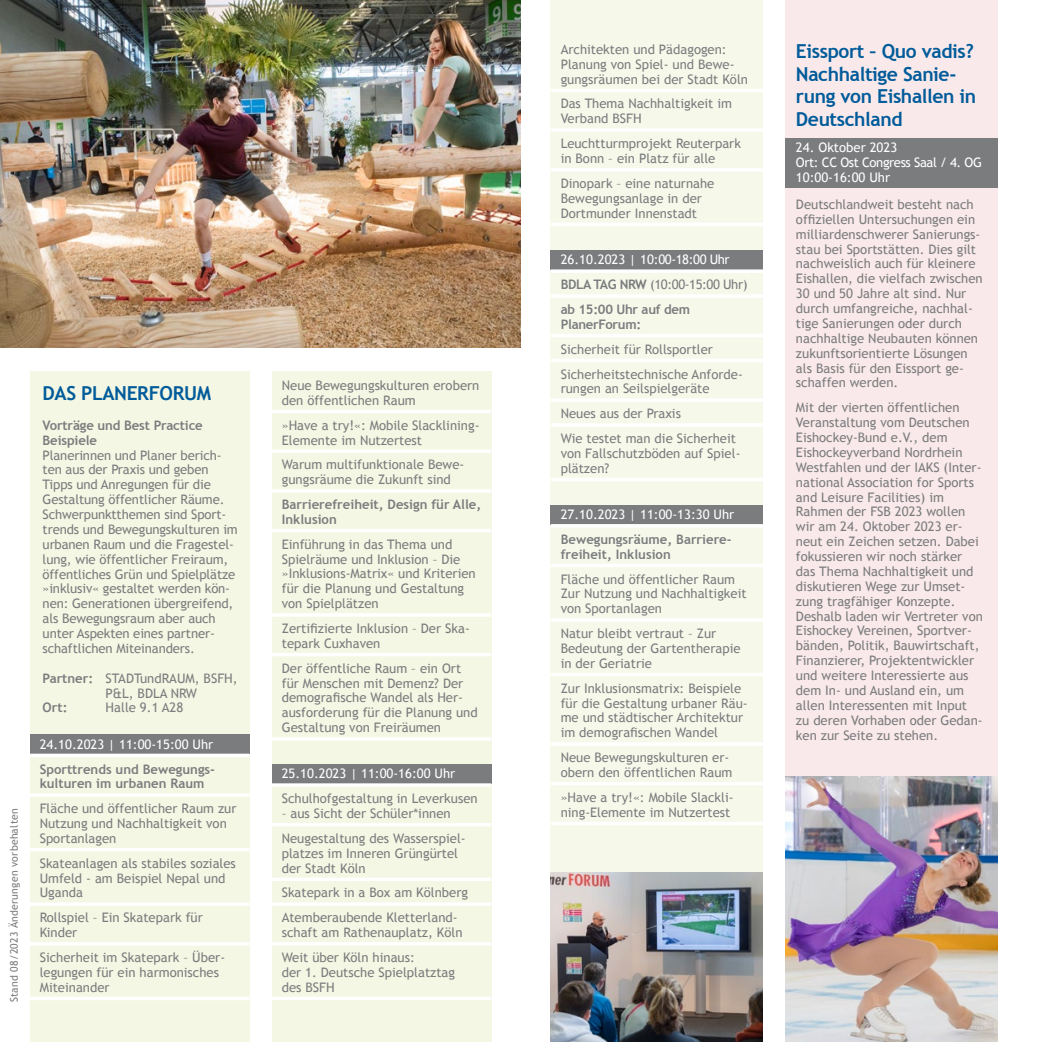
<style>
.page{position:relative;width:1042px;height:1042px;background:#fff}
.page>*{position:absolute;margin:0;border:0;box-sizing:border-box;transform-origin:0 0}
.t1{font:700 19.25px/22.8px "Trebuchet MS";letter-spacing:-.02em;color:#005b9a}
.t2{font:13.12px/14.9px "Trebuchet MS";color:#7b7c7e}
.t3{font:700 13.12px/14.9px "Trebuchet MS";color:#7b7c7e}
.t4{font:13.12px/14.9px "Trebuchet MS";color:#fff}
.t5{font:700 13.12px/24.8px "Trebuchet MS";letter-spacing:-.02em;color:#7b7c7e}
.t6{font:10.5px "Trebuchet MS";letter-spacing:.02em;color:#7b7c7e}
.s1{font-weight:700}
.s2{font-weight:400;color:#fff}
.s3{font-weight:400}
</style>
<div class="page">
<img style="left:0;top:0;width:521px;height:347px">
<div style="left:30px;top:371px;width:219px;height:671px;background:#f4f7e3"></div>
<div style="left:785px;top:0;width:212px;height:785px;background:#f9e9ea"></div>
<div style="left:551px;top:0;width:212px;height:1042px;background:#f6f9ea"></div>
<div style="left:272px;top:371px;width:219px;height:671px;background:#f4f7e3"></div>
<div style="left:785px;top:139px;width:212px;height:49px;background:#7b7c7e"></div>
<hr style="left:272px;top:410px;width:219px;height:3px;background:#fff">
<svg style="left:272px;top:449px;width:219px;height:4px"></svg>
<hr style="left:272px;top:489px;width:219px;height:4px;background:#fff">
<hr style="left:272px;top:529px;width:219px;height:3px;background:#fff">
<hr style="left:272px;top:613px;width:219px;height:4px;background:#fff">
<hr style="left:272px;top:653px;width:219px;height:3px;background:#fff">
<hr style="left:272px;top:737px;width:219px;height:3px;background:#fff">
<div style="left:30px;top:734px;width:219px;height:20px;background:#7b7c7e"></div>
<svg style="left:30px;top:753px;width:219px;height:4px"></svg>
<hr style="left:30px;top:793px;width:219px;height:4px;background:#fff">
<hr style="left:30px;top:848px;width:219px;height:3px;background:#fff">
<svg style="left:30px;top:902px;width:219px;height:4px"></svg>
<hr style="left:30px;top:942px;width:219px;height:3px;background:#fff">
<svg style="left:30px;top:997px;width:219px;height:3px"></svg>
<div style="left:551px;top:250px;width:212px;height:20px;background:#7b7c7e"></div>
<svg style="left:551px;top:269px;width:212px;height:4px"></svg>
<hr style="left:551px;top:294px;width:212px;height:4px;background:#fff">
<hr style="left:551px;top:334px;width:212px;height:3px;background:#fff">
<hr style="left:551px;top:359px;width:212px;height:3px;background:#fff">
<hr style="left:551px;top:398px;width:212px;height:4px;background:#fff">
<hr style="left:551px;top:423px;width:212px;height:4px;background:#fff">
<hr style="left:551px;top:478px;width:212px;height:3px;background:#fff">
<div style="left:551px;top:505px;width:212px;height:19px;background:#7b7c7e"></div>
<hr style="left:551px;top:524px;width:212px;height:3px;background:#fff">
<hr style="left:551px;top:564px;width:212px;height:3px;background:#fff">
<hr style="left:551px;top:618px;width:212px;height:4px;background:#fff">
<hr style="left:551px;top:673px;width:212px;height:3px;background:#fff">
<hr style="left:551px;top:742px;width:212px;height:4px;background:#fff">
<hr style="left:551px;top:782px;width:212px;height:3px;background:#fff">
<svg style="left:551px;top:822px;width:212px;height:3px"></svg>
<div style="left:272px;top:764px;width:219px;height:19px;background:#7b7c7e"></div>
<svg style="left:272px;top:783px;width:219px;height:4px"></svg>
<hr style="left:272px;top:823px;width:219px;height:3px;background:#fff">
<svg style="left:272px;top:877px;width:219px;height:4px"></svg>
<hr style="left:272px;top:902px;width:219px;height:4px;background:#fff">
<hr style="left:272px;top:942px;width:219px;height:3px;background:#fff">
<svg style="left:272px;top:997px;width:219px;height:3px"></svg>
<hr style="left:551px;top:89px;width:212px;height:3px;background:#fff">
<hr style="left:551px;top:128px;width:212px;height:4px;background:#fff">
<hr style="left:551px;top:168px;width:212px;height:3px;background:#fff">
<hr style="left:551px;top:223px;width:212px;height:3px;background:#fff">
<img style="left:551px;top:872px;width:212px;height:170px">
<img style="left:785px;top:776px;width:212px;height:266px">
<p class="t6" style="left:8px;top:1002px;width:195px;rotate:-90deg">Stand 08/2023 Änderungen vorbehalten</p>
<h1 class="t1" style="left:43px;top:382px;width:170px">DAS PLANERFORUM</h1>
<p class="t3" style="left:43px;top:418px;width:162px">Vorträge und Best Practice<br>Beispiele</p>
<p class="t2" style="left:43px;top:448px;width:197px">Planerinnen und Planer berich&shy;ten aus der Praxis und geben<br>Tipps und Anregungen für die<br>Gestaltung öffentlicher Räume.<br>Schwerpunktthemen sind Sport&shy;trends und Bewegungskulturen im urbanen Raum und die Fragestel&shy;lung, wie öffentlicher Freiraum, öffentliches Grün und Spielplätze »inklusiv« gestaltet werden kön&shy;nen: Generationen übergreifend, als Bewegungsraum aber auch unter Aspekten eines partner&shy;schaftlichen Miteinanders.</p>
<p class="t2" style="left:106px;top:671px;width:134px;text-indent:-63px"><span class="s1">Partner:</span> STADTundRAUM, BSFH,<br>P&amp;L, BDLA NRW</p>
<p class="t3" style="left:43px;top:700px;width:26px">Ort:</p>
<p class="t2" style="left:106px;top:700px;width:79px">Halle 9.1 A28</p>
<p class="t4" style="left:40px;top:737px;width:175px">24.10.2023 | 11:00-15:00 Uhr</p>
<p class="t3" style="left:40px;top:761px;width:177px">Sporttrends und Bewegungs&shy;kulturen im urbanen Raum</p>
<p class="t2" style="left:40px;top:801px;width:198px">Fläche und öffentlicher Raum zur<br>Nutzung und Nachhaltigkeit von<br>Sportanlagen</p>
<p class="t2" style="left:40px;top:856px;width:198px">Skateanlagen als stabiles soziales<br>Umfeld - am Beispiel Nepal und<br>Uganda</p>
<p class="t2" style="left:40px;top:910px;width:165px">Rollspiel – Ein Skatepark für<br>Kinder</p>
<p class="t2" style="left:40px;top:950px;width:187px">Sicherheit im Skatepark – Über&shy;legungen für ein harmonisches<br>Miteinander</p>
<p class="t2" style="left:282px;top:378px;width:199px">Neue Bewegungskulturen erobern den öffentlichen Raum</p>
<p class="t2" style="left:282px;top:418px;width:199px">»Have a try!«: Mobile Slacklining-<br>Elemente im Nutzertest</p>
<p class="t2" style="left:282px;top:457px;width:184px">Warum multifunktionale Bewe&shy;gungsräume die Zukunft sind</p>
<p class="t3" style="left:282px;top:497px;width:201px">Barrierefreiheit, Design für Alle,<br>Inklusion</p>
<p class="t2" style="left:282px;top:537px;width:195px">Einführung in das Thema und<br>Spielräume und Inklusion – Die »Inklusions-Matrix« und Kriterien für die Planung und Gestaltung von Spielplätzen</p>
<p class="t2" style="left:282px;top:621px;width:189px">Zertifizierte Inklusion – Der Ska&shy;tepark Cuxhaven</p>
<p class="t2" style="left:282px;top:661px;width:197px">Der öffentliche Raum – ein Ort für Menschen mit Demenz? Der demografische Wandel als Her&shy;ausforderung für die Planung und<br>Gestaltung von Freiräumen</p>
<p class="t4" style="left:282px;top:766px;width:175px">25.10.2023 | 11:00-16:00 Uhr</p>
<p class="t2" style="left:282px;top:791px;width:197px">Schulhofgestaltung in Leverkusen</p>
<p class="t2" style="left:282px;top:801px;width:186px;line-height:24.8px">– aus Sicht der Schüler*innen<br>Neugestaltung des Wasserspiel-</p>
<p class="t2" style="left:282px;top:846px;width:178px">platzes im Inneren Grüngürtel der Stadt Köln</p>
<p class="t2" style="left:282px;top:880px;width:188px;line-height:24.8px">Skatepark in a Box am Kölnberg<br>Atemberaubende Kletterland-</p>
<p class="t2" style="left:282px;top:920px;width:182px;line-height:24.8px">schaft am Rathenauplatz, Köln<br>Weit über Köln hinaus:</p>
<p class="t2" style="left:282px;top:965px;width:175px">der 1. Deutsche Spielplatztag des BSFH</p>
<p class="t2" style="left:561px;top:42px;width:189px">Architekten und Pädagogen:<br>Planung von Spiel- und Bewe&shy;gungsräumen bei der Stadt Köln</p>
<p class="t2" style="left:561px;top:97px;width:173px">Das Thema Nachhaltigkeit im<br>Verband BSFH</p>
<p class="t2" style="left:561px;top:136px;width:182px">Leuchtturmprojekt Reuterpark in Bonn – ein Platz für alle</p>
<p class="t2" style="left:561px;top:176px;width:155px">Dinopark – eine naturnahe<br>Bewegungsanlage in der<br>Dortmunder Innenstadt</p>
<p class="t5" style="left:561px;top:247px;width:188px"><span class="s2">26.10.2023 | 10:00-18:00 Uhr<br></span>BDLA TAG NRW <span class="s3">(10:00-15:00 Uhr) </span>ab 15:00 Uhr auf dem</p>
<p class="t5" style="left:561px;top:312px;width:82px">PlanerForum:</p>
<p class="t2" style="left:561px;top:337px;width:184px;line-height:24.8px">Sicherheit für Rollsportler<br>Sicherheitstechnische Anforde-</p>
<p class="t2" style="left:561px;top:376px;width:177px;line-height:24.8px">rungen an Seilspielgeräte<br>Neues aus der Praxis<br>Wie testet man die Sicherheit</p>
<p class="t2" style="left:561px;top:446px;width:181px">von Fallschutzböden auf Spiel&shy;plätzen?</p>
<p class="t4" style="left:561px;top:507px;width:175px">27.10.2023 | 11:00-13:30 Uhr</p>
<p class="t3" style="left:561px;top:532px;width:172px">Bewegungsräume, Barriere&shy;freiheit, Inklusion</p>
<p class="t2" style="left:561px;top:572px;width:187px">Fläche und öffentlicher Raum<br>Zur Nutzung und Nachhaltigkeit von Sportanlagen</p>
<p class="t2" style="left:561px;top:626px;width:181px">Natur bleibt vertraut – Zur<br>Bedeutung der Gartentherapie in der Geriatrie</p>
<p class="t2" style="left:561px;top:681px;width:189px">Zur Inklusionsmatrix: Beispiele für die Gestaltung urbaner Räu&shy;me und städtischer Architektur im demografischen Wandel</p>
<p class="t2" style="left:561px;top:750px;width:173px">Neue Bewegungskulturen er&shy;obern den öffentlichen Raum</p>
<p class="t2" style="left:561px;top:790px;width:175px">»Have a try!«: Mobile Slackli&shy;ning-Elemente im Nutzertest</p>
<h1 class="t1" style="left:796px;top:40px;width:182px">Eissport – Quo vadis?<br>Nachhaltige Sanie&shy;rung von Eishallen in<br>Deutschland</h1>
<p class="t4" style="left:796px;top:140px;width:187px">24. Oktober 2023<br>Ort: CC Ost Congress Saal / 4. OG<br>10:00-16:00 Uhr</p>
<p class="t2" style="left:796px;top:197px;width:188px">Deutschlandweit besteht nach offiziellen Untersuchungen ein milliardenschwerer Sanierungs&shy;stau bei Sportstätten. Dies gilt nachweislich auch für kleinere<br>Eishallen, die vielfach zwischen<br>30 und 50 Jahre alt sind. Nur durch umfangreiche, nachhal&shy;tige Sanierungen oder durch nachhaltige Neubauten können zukunftsorientierte Lösungen als Basis für den Eissport ge&shy;schaffen werden.</p>
<p class="t2" style="left:796px;top:400px;width:188px">Mit der vierten öffentlichen<br>Veranstaltung vom Deutschen<br>Eishockey-Bund e.V., dem<br>Eishockeyverband Nordrhein<br>Westfahlen und der IAKS (Inter&shy;national Association for Sports and Leisure Facilities) im<br>Rahmen der FSB 2023 wollen wir am 24. Oktober 2023 er&shy;neut ein Zeichen setzen. Dabei fokussieren wir noch stärker das Thema Nachhaltigkeit und diskutieren Wege zur Umset&shy;zung tragfähiger Konzepte.<br>Deshalb laden wir Vertreter von<br>Eishockey Vereinen, Sportver&shy;bänden, Politik, Bauwirtschaft,<br>Finanzierer, Projektentwickler und weitere Interessierte aus dem In- und Ausland ein, um allen Interessenten mit Input zu deren Vorhaben oder Gedan&shy;ken zur Seite zu stehen.</p>
</div>
